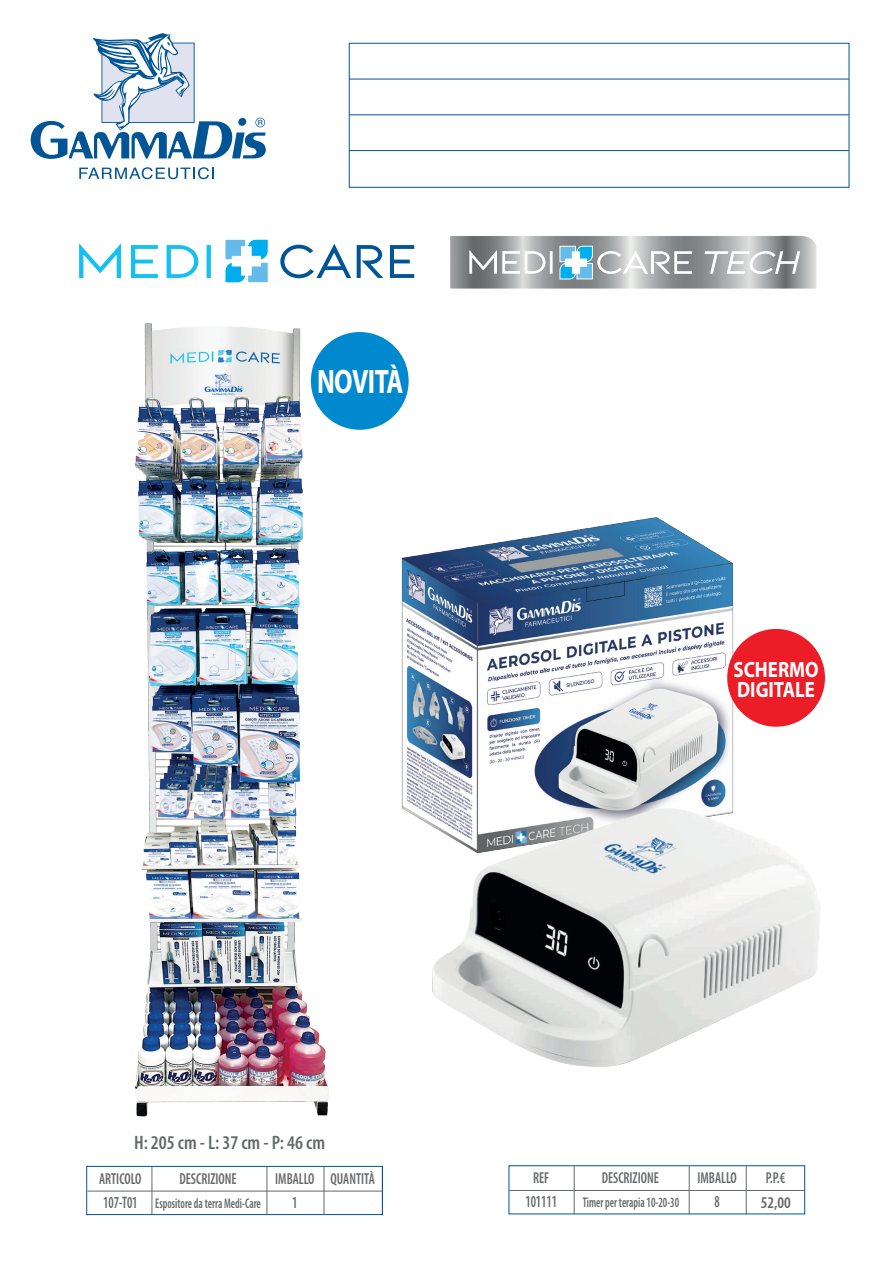
<style>
.page{position:relative;width:893px;height:1263px;background:#fff}
.page>*{position:absolute;margin:0;border:0;box-sizing:border-box;transform-origin:0 0}
.t1{font:48.15px "Kiona";color:#15c0f2;scale:1.25 1}
.t2{font:48.15px "Kiona";color:#015495;scale:1.12 1}
.t3{font:700 34.2px "Myriad Pro";letter-spacing:-.02em;color:#fff;scale:.76 1}
.t4{font:700 22.2px/20.2px "Myriad Pro";color:#fff;scale:.85 1}
.t5{font:600 condensed 19.5px "Myriad Pro";color:#656969}
.t6{font:600 condensed 16.8px "Myriad Pro";color:#656969;scale:.77 1}
.t7{font:600 condensed 16.5px "Myriad Pro";color:#656969}
.t8{font:600 condensed 15.9px "Myriad Pro";color:#656969;scale:.85 1}
.t9{font:600 condensed 14.1px "Myriad Pro";color:#656969;scale:.77 1}
.s1{font-size:16.8px}
</style>
<div class="page">
<svg style="left:79px;top:167px;width:135px;height:12px"></svg>
<svg style="left:31px;top:33px;width:235px;height:126px"></svg>
<div style="left:349px;top:43px;width:500px;height:145px;border:1px solid #015495"></div>
<hr style="left:349px;top:79px;width:500px;height:1px;background:#015495">
<hr style="left:349px;top:114px;width:500px;height:1px;background:#015495">
<hr style="left:349px;top:150px;width:500px;height:1px;background:#015495">
<img style="left:135px;top:323px;width:202px;height:794px">
<div style="left:311px;top:332px;width:98px;height:98px;background:#0089cf;border-radius:50%"></div>
<img style="left:450px;top:235px;width:367px;height:54px">
<svg style="left:469px;top:249px;width:77px;height:25px"></svg>
<hr style="left:550px;top:251px;width:2px;height:22px;background:#fff">
<svg style="left:704px;top:251px;width:96px;height:23px"></svg>
<svg style="left:559px;top:245px;width:133px;height:35px;background:#a6bac2"></svg>
<div style="left:572px;top:252px;width:8px;height:21px;background:#fff;border:1px solid #fff"></div>
<div style="left:565px;top:259px;width:22px;height:7px;background:#fff"></div>
<svg style="left:79px;top:243px;width:42px;height:35px"></svg>
<svg style="left:131px;top:245px;width:27px;height:33px"></svg>
<svg style="left:166px;top:245px;width:33px;height:33px"></svg>
<div style="left:207px;top:245px;width:4px;height:33px;border:2px solid #15c0f2"></div>
<svg style="left:280px;top:244px;width:135px;height:35px"></svg>
<svg style="left:225px;top:239px;width:44px;height:44px"></svg>
<div style="left:241px;top:247px;width:10px;height:28px;background:#fff"></div>
<div style="left:232px;top:256px;width:29px;height:10px;background:#fff"></div>
<img style="left:401px;top:517px;width:368px;height:298px">
<img style="left:413px;top:791px;width:407px;height:276px">
<div style="left:727px;top:629px;width:98px;height:98px;background:#ec1d26;border-radius:50%"></div>
<hr style="left:574px;top:1166px;width:1px;height:48px;background:#656969">
<hr style="left:689px;top:1166px;width:1px;height:48px;background:#656969">
<hr style="left:746px;top:1166px;width:1px;height:48px;background:#656969">
<hr style="left:509px;top:1190px;width:296px;height:1px;background:#656969">
<hr style="left:152px;top:1167px;width:1px;height:48px;background:#656969">
<hr style="left:267px;top:1167px;width:1px;height:48px;background:#656969">
<hr style="left:324px;top:1167px;width:1px;height:48px;background:#656969">
<hr style="left:87px;top:1191px;width:296px;height:1px;background:#656969">
<div style="left:86px;top:1166px;width:297px;height:49px;border:1px solid #015495"></div>
<h1 class="t1" style="left:74px;top:234px;width:115px">MEDI</h1>
<h1 class="t2" style="left:278px;top:234px;width:126px">CARE</h1>
<h2 class="t3" style="left:317px;top:359px;width:115px">NOVITÀ</h2>
<p class="t5" style="left:134px;top:1131px;width:192px">H: 205 cm - L: 37 cm - P: 46 cm</p>
<h3 class="t4" style="left:733px;top:659px;width:102px">SCHERMO<br>DIGITALE</h3>
<p class="t8" style="left:99px;top:1169px;width:51px">ARTICOLO</p>
<p class="t8" style="left:179px;top:1169px;width:69px">DESCRIZIONE</p>
<p class="t8" style="left:275px;top:1169px;width:119px">IMBALLO QUANTITÀ</p>
<p class="t8" style="left:766px;top:1168px;width:24px">P.P.€</p>
<p class="t9" style="left:103px;top:1194px;width:206px"><span class="s1">107-T01</span> Espositore da terra Medi-Care</p>
<p class="t6" style="left:292px;top:1191px;width:8px">1</p>
<p class="t8" style="left:533px;top:1168px;width:20px">REF</p>
<p class="t8" style="left:602px;top:1168px;width:69px">DESCRIZIONE</p>
<p class="t8" style="left:697px;top:1168px;width:48px">IMBALLO</p>
<p class="t6" style="left:525px;top:1191px;width:43px">101111</p>
<p class="t9" style="left:583px;top:1194px;width:127px">Timer per terapia 10-20-30</p>
<p class="t6" style="left:714px;top:1191px;width:8px">8</p>
<p class="t7" style="left:761px;top:1192px;width:32px">52,00</p>
</div>
